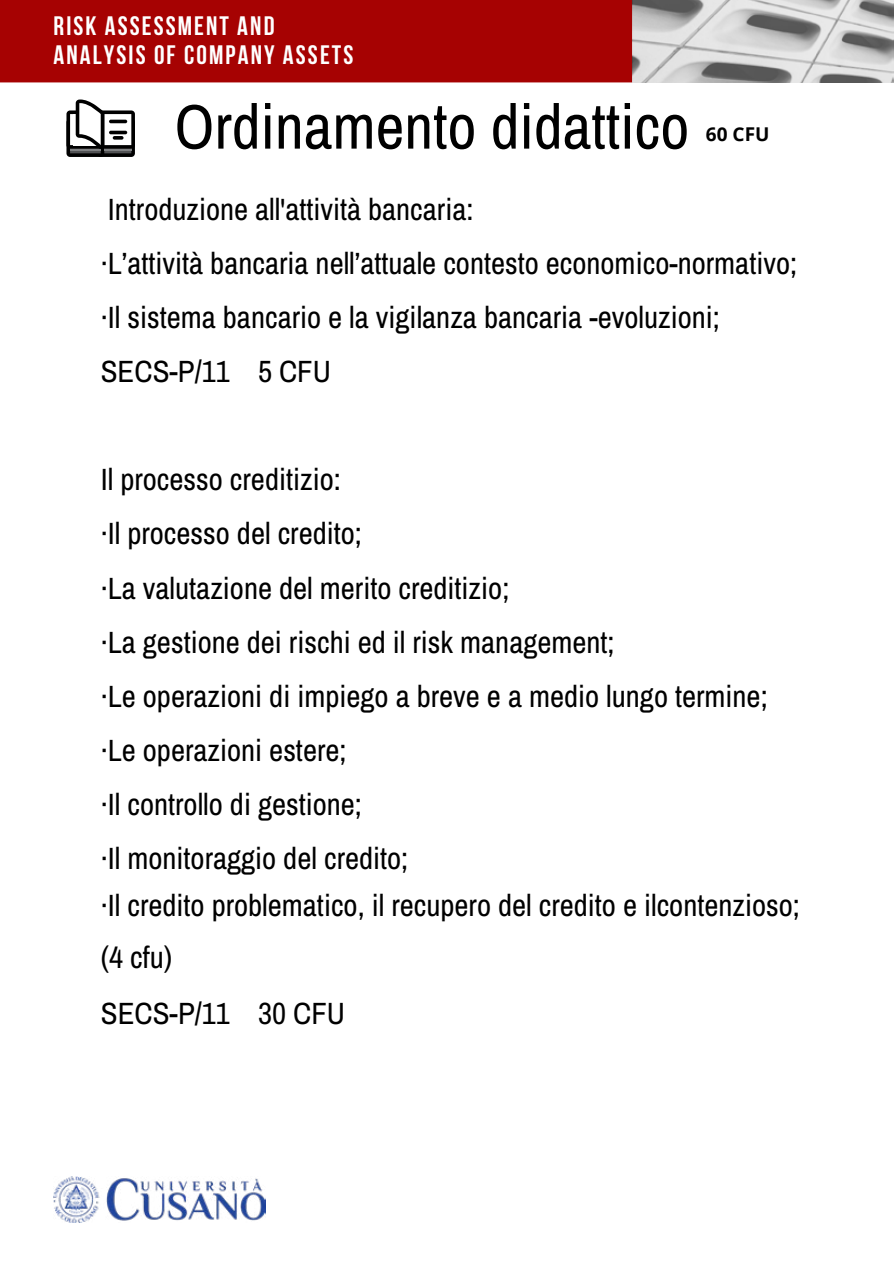
<style>
.page{position:relative;width:894px;height:1264px;background:#fff}
.page>*{position:absolute;margin:0;border:0;box-sizing:border-box;transform-origin:0 0}
.t1{font:63px "Archivo Narrow";color:#000}
.t2{font:30.75px/54px "Archivo Narrow";color:#000}
.t3{font:700 26.55px/28.2px "Bebas Neue";letter-spacing:.08em;color:#fff}
.t4{font:700 19.05px "Open Sans";color:#000}
</style>
<div class="page">
<svg style="left:66px;top:99px;width:69px;height:58px"></svg>
<hr style="left:109px;top:120px;width:18px;height:3px;background:#000;border-radius:2px">
<hr style="left:109px;top:131px;width:18px;height:3px;background:#000;border-radius:2px">
<svg style="left:113px;top:136px;width:10px;height:4px"></svg>
<div style="left:0;top:0;width:632px;height:82px;background:#a60202"></div>
<img style="left:632px;top:0;width:261px;height:82px">
<img style="left:53px;top:1176px;width:212px;height:46px">
<p class="t3" style="left:54px;top:12px;width:301px">RISK ASSESSMENT AND<br>ANALYSIS OF COMPANY ASSETS</p>
<h1 class="t1" style="left:174px;top:82px;width:516px">Ordinamento didattico</h1>
<p class="t4" style="left:705px;top:120px;width:65px">60 CFU</p>
<p class="t2" style="left:101px;top:181px;width:697px">Introduzione all'attività bancaria:<br>·L’attività bancaria nell’attuale contesto economico-normativo; ·Il sistema bancario e la vigilanza bancaria -evoluzioni; SECS-P/11 5 CFU</p>
<p class="t2" style="left:101px;top:452px;width:668px">Il processo creditizio:<br>·Il processo del credito;<br>·La valutazione del merito creditizio;<br>·La gestione dei rischi ed il risk management;<br>·Le operazioni di impiego a breve e a medio lungo termine; ·Le operazioni estere;<br>·Il controllo di gestione;<br>·Il monitoraggio del credito;</p>
<p class="t2" style="left:101px;top:877px;width:700px;line-height:52.5px">·Il credito problematico, il recupero del credito e il contenzioso; (4 cfu)</p>
<p class="t2" style="left:101px;top:985px;width:246px">SECS-P/11 30 CFU</p>
</div>
